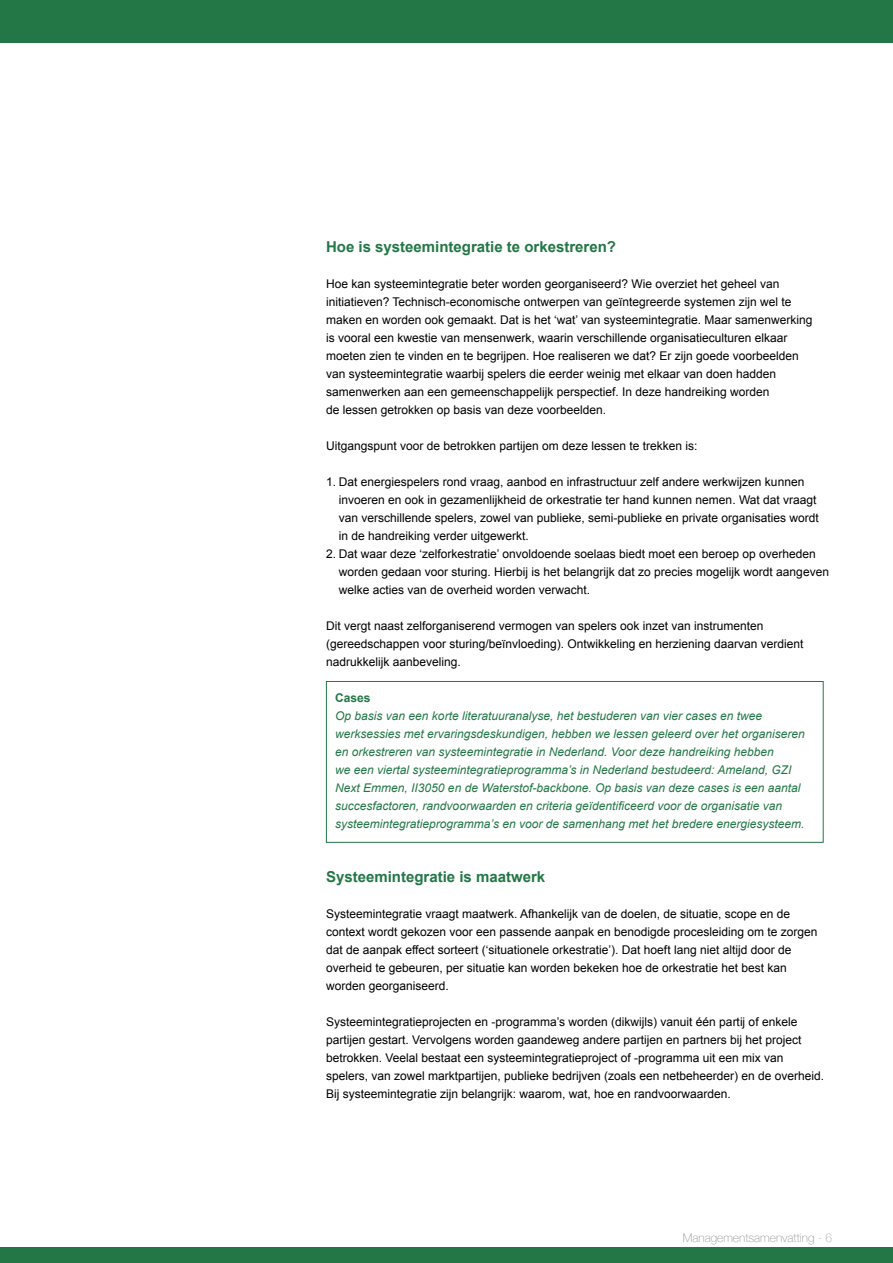
<style>
.page{position:relative;width:893px;height:1263px;background:#fff}
.page>*{position:absolute;margin:0;border:0;box-sizing:border-box;transform-origin:0 0}
.t1{font:700 15px "Arial";color:#237746}
.t2{font:12px/18px "Arial";color:#000}
.t3{font:italic 12px/18px "Arial";color:#237746}
.t4{font:100 12px "Helvetica Neue";color:#939598}
.t5{font:700 12px "Arial";color:#237746}
.s1{color:#a7a9ac}
</style>
<div class="page">
<div style="left:0;top:0;width:893px;height:43px;background:#237746"></div>
<div style="left:0;top:1247px;width:893px;height:16px;background:#237746"></div>
<div style="left:326px;top:681px;width:498px;height:162px;border:1px solid #237746"></div>
<p class="t1" style="left:326px;top:237px;width:292px">Hoe is systeemintegratie te orkestreren?</p>
<p class="t2" style="left:326px;top:275px;width:488px">Hoe kan systeemintegratie beter worden georganiseerd? Wie overziet het geheel van initiatieven? Technisch-economische ontwerpen van geïntegreerde systemen zijn wel te maken en worden ook gemaakt. Dat is het ‘wat’ van systeemintegratie. Maar samenwerking is vooral een kwestie van mensenwerk, waarin verschillende organisatieculturen elkaar moeten zien te vinden en te begrijpen. Hoe realiseren we dat? Er zijn goede voorbeelden van systeemintegratie waarbij spelers die eerder weinig met elkaar van doen hadden samenwerken aan een gemeenschappelijk perspectief. In deze handreiking worden<br>de lessen getrokken op basis van deze voorbeelden.</p>
<p class="t2" style="left:326px;top:437px;width:373px">Uitgangspunt voor de betrokken partijen om deze lessen te trekken is:</p>
<p class="t2" style="left:339px;top:473px;width:482px;text-indent:-13px">1. Dat energiespelers rond vraag, aanbod en infrastructuur zelf andere werkwijzen kunnen invoeren en ook in gezamenlijkheid de orkestratie ter hand kunnen nemen. Wat dat vraagt van verschillende spelers, zowel van publieke, semi-publieke en private organisaties wordt in de handreiking verder uitgewerkt.</p>
<p class="t2" style="left:339px;top:545px;width:492px;text-indent:-13px">2. Dat waar deze ‘zelforkestratie’ onvoldoende soelaas biedt moet een beroep op overheden worden gedaan voor sturing. Hierbij is het belangrijk dat zo precies mogelijk wordt aangeven welke acties van de overheid worden verwacht.</p>
<p class="t2" style="left:326px;top:617px;width:479px">Dit vergt naast zelforganiserend vermogen van spelers ook inzet van instrumenten (gereedschappen voor sturing/beïnvloeding). Ontwikkeling en herziening daarvan verdient nadrukkelijk aanbeveling.</p>
<p class="t5" style="left:335px;top:690px;width:37px">Cases</p>
<p class="t3" style="left:335px;top:707px;width:471px">Op basis van een korte literatuuranalyse, het bestuderen van vier cases en twee werksessies met ervaringsdeskundigen, hebben we lessen geleerd over het organiseren en orkestreren van systeemintegratie in Nederland. Voor deze handreiking hebben<br>we een viertal systeemintegratieprogramma’s in Nederland bestudeerd: Ameland, GZI Next Emmen, II3050 en de Waterstof-backbone. Op basis van deze cases is een aantal succesfactoren, randvoorwaarden en criteria geïdentificeerd voor de organisatie van systeemintegratieprogramma’s en voor de samenhang met het bredere energiesysteem.</p>
<p class="t1" style="left:326px;top:867px;width:221px">Systeemintegratie is maatwerk</p>
<p class="t2" style="left:326px;top:905px;width:493px">Systeemintegratie vraagt maatwerk. Afhankelijk van de doelen, de situatie, scope en de context wordt gekozen voor een passende aanpak en benodigde procesleiding om te zorgen dat de aanpak effect sorteert (‘situationele orkestratie’). Dat hoeft lang niet altijd door de overheid te gebeuren, per situatie kan worden bekeken hoe de orkestratie het best kan worden georganiseerd.</p>
<p class="t2" style="left:326px;top:1013px;width:500px">Systeemintegratieprojecten en -programma’s worden (dikwijls) vanuit één partij of enkele partijen gestart. Vervolgens worden gaandeweg andere partijen en partners bij het project betrokken. Veelal bestaat een systeemintegratieproject of -programma uit een mix van spelers, van zowel marktpartijen, publieke bedrijven (zoals een netbeheerder) en de overheid.<br>Bij systeemintegratie zijn belangrijk: waarom, wat, hoe en randvoorwaarden.</p>
<p class="t4" style="left:683px;top:1229px;width:151px">Managementsamenvatting <span class="s1">- 6</span></p>
</div>
